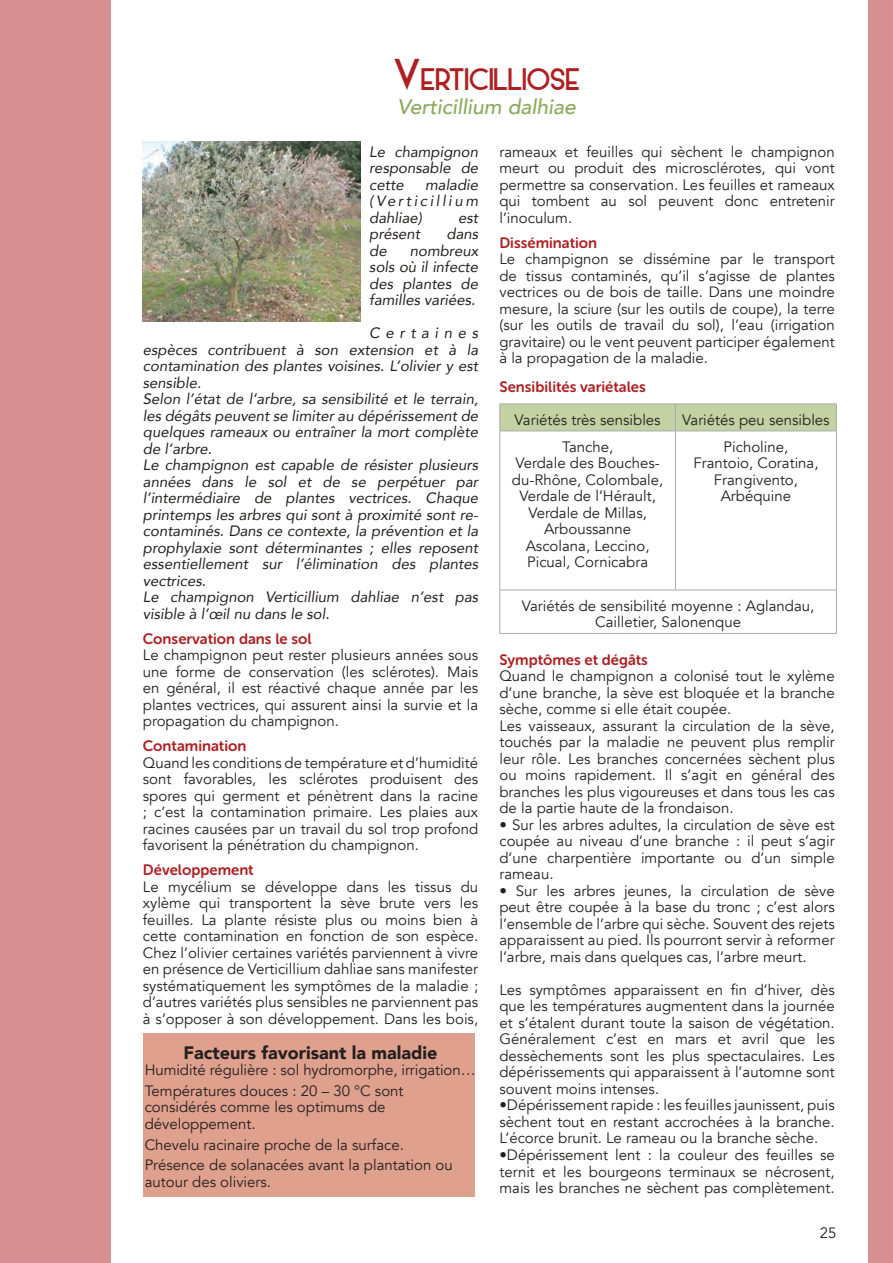
<style>
.page{position:relative;width:893px;height:1263px;background:#fff}
.page>*{position:absolute;margin:0;border:0;box-sizing:border-box;transform-origin:0 0}
.t1{font:27.3px "Alpaca Scarlett Demo";color:#af1f22}
.t2{font:italic 500 21px "Avenir";color:#8aaa5a}
.t3{font:900 18px "Avenir";color:#241f1f}
.t4{font:15px/16.5px "Avenir";color:#241f1f;text-align:justify}
.t5{font:italic 15px/16.5px "Avenir";color:#241f1f;text-align:justify}
.t6{font:15px "Museo Sans Rounded 700";color:#af1f22}
.s1{font-size:39px}
</style>
<div class="page">
<div style="left:0;top:0;width:111px;height:1263px;background:#d78f90"></div>
<div style="left:868px;top:0;width:25px;height:1263px;background:#d78f90"></div>
<div style="left:143px;top:1033px;width:332px;height:164px;background:#dfa08d"></div>
<svg style="left:499px;top:404px;width:338px;height:27px;background:#c1d0a3"></svg>
<hr style="left:499px;top:431px;width:176px;height:1px;background:#aaaaac">
<hr style="left:499px;top:431px;width:1px;height:159px;background:#aaaaac">
<hr style="left:675px;top:431px;width:162px;height:1px;background:#aaaaac">
<hr style="left:675px;top:431px;width:1px;height:159px;background:#aaaaac">
<hr style="left:836px;top:431px;width:1px;height:159px;background:#aaaaac">
<hr style="left:499px;top:590px;width:176px;height:1px;background:#aaaaac">
<hr style="left:499px;top:590px;width:1px;height:43px;background:#aaaaac">
<hr style="left:675px;top:590px;width:162px;height:1px;background:#aaaaac">
<hr style="left:836px;top:590px;width:1px;height:43px;background:#aaaaac">
<hr style="left:499px;top:633px;width:176px;height:1px;background:#aaaaac">
<hr style="left:675px;top:633px;width:162px;height:1px;background:#aaaaac">
<img style="left:143px;top:142px;width:218px;height:180px">
<h1 class="t1" style="left:394px;top:64px;width:188px"><span class="s1">V</span>ERTICILLIOSE</h1>
<h2 class="t2" style="left:398px;top:94px;width:180px">Verticillium dalhiae</h2>
<p class="t5" style="left:369px;top:143px;width:110px">Le champignon responsable de cette</p>
<p class="t5" style="left:369px;top:176px;width:110px;text-indent:56px">maladie (Verticillium dahliae)</p>
<p class="t5" style="left:458px;top:209px;width:22px">est</p>
<p class="t5" style="left:369px;top:226px;width:52px">présent</p>
<p class="t5" style="left:446px;top:226px;width:33px">dans</p>
<p class="t5" style="left:369px;top:242px;width:19px">de</p>
<p class="t5" style="left:369px;top:242px;width:110px;text-indent:40px">nombreux sols où il infecte des plantes de familles variées.</p>
<p class="t5" style="left:143px;top:325px;width:337px;text-align:left;text-indent:226px">Certaines espèces contribuent à son extension et à la contamination des plantes voisines. L’olivier y est sensible.<br>Selon l’état de l’arbre, sa sensibilité et le terrain, les dégâts peuvent se limiter au dépérissement de quelques rameaux ou entraîner la mort complète de l’arbre.<br>Le champignon est capable de résister plusieurs années dans le sol et de se perpétuer par l’intermédiaire de plantes vectrices. Chaque printemps les arbres qui sont à proximité sont re&shy;contaminés. Dans ce contexte, la prévention et la prophylaxie sont déterminantes ; elles reposent essentiellement sur l’élimination des plantes vectrices.<br>Le champignon Verticillium dahliae n’est pas visible à l’œil nu dans le sol.</p>
<p class="t6" style="left:143px;top:630px;width:170px">Conservation dans le sol</p>
<p class="t4" style="left:143px;top:647px;width:337px">Le champignon peut rester plusieurs années sous une forme de conservation (les sclérotes). Mais en général, il est réactivé chaque année par les plantes vectrices, qui assurent ainsi la survie et la propagation du champignon.</p>
<p class="t6" style="left:143px;top:738px;width:105px">Contamination</p>
<p class="t4" style="left:143px;top:754px;width:337px">Quand les conditions de température et d’humidité sont favorables, les sclérotes produisent des spores qui germent et pénètrent dans la racine ; c’est la contamination primaire. Les plaies aux racines causées par un travail du sol trop profond favorisent la pénétration du champignon.</p>
<p class="t6" style="left:143px;top:862px;width:112px">Développement</p>
<p class="t4" style="left:143px;top:878px;width:337px">Le mycélium se développe dans les tissus du xylème qui transportent la sève brute vers les feuilles. La plante résiste plus ou moins bien à cette contamination en fonction de son espèce.<br>Chez l’olivier certaines variétés parviennent à vivre en présence de Verticillium dahliae sans manifester systématiquement les symptômes de la maladie ; d’autres variétés plus sensibles ne parviennent pas à s’opposer à son développement. Dans les bois,</p>
<p class="t3" style="left:184px;top:1037px;width:255px">Facteurs favorisant la maladie</p>
<p class="t4" style="left:145px;top:1060px;width:333px;line-height:20.7px">Humidité régulière : sol hydromorphe, irrigation…<br>Températures douces : 20 – 30 °C sont</p>
<p class="t4" style="left:145px;top:1099px;width:242px">considérés comme les optimums de développement.</p>
<p class="t4" style="left:145px;top:1134px;width:310px;line-height:20.7px">Chevelu racinaire proche de la surface.<br>Présence de solanacées avant la plantation ou</p>
<p class="t4" style="left:145px;top:1174px;width:128px">autour des oliviers.</p>
<p class="t4" style="left:499px;top:143px;width:337px">rameaux et feuilles qui sèchent le champignon meurt ou produit des microsclérotes, qui vont permettre sa conservation. Les feuilles et rameaux qui tombent au sol peuvent donc entretenir l’inoculum.</p>
<p class="t6" style="left:499px;top:234px;width:99px">Dissémination</p>
<p class="t4" style="left:499px;top:251px;width:337px">Le champignon se dissémine par le transport de tissus contaminés, qu’il s’agisse de plantes vectrices ou de bois de taille. Dans une moindre mesure, la sciure (sur les outils de coupe), la terre (sur les outils de travail du sol), l’eau (irrigation gravitaire) ou le vent peuvent participer également à la propagation de la maladie.</p>
<p class="t6" style="left:499px;top:379px;width:148px">Sensibilités variétales</p>
<p class="t4" style="left:515px;top:412px;width:148px">Variétés très sensibles</p>
<p class="t4" style="left:682px;top:412px;width:149px">Variétés peu sensibles</p>
<p class="t4" style="left:512px;top:439px;width:153px;text-align:center">Tanche,<br>Verdale des Bouches&shy;du-Rhône, Colombale,<br>Verdale de l’Hérault,<br>Verdale de Millas,<br>Arboussanne<br>Ascolana, Leccino,<br>Picual, Cornicabra</p>
<p class="t4" style="left:693px;top:439px;width:127px;text-align:center">Picholine,<br>Frantoio, Coratina,<br>Frangivento,<br>Arbéquine</p>
<p class="t4" style="left:522px;top:598px;width:294px;text-align:center">Variétés de sensibilité moyenne : Aglandau,<br>Cailletier, Salonenque</p>
<p class="t6" style="left:499px;top:651px;width:150px">Symptômes et dégâts</p>
<p class="t4" style="left:499px;top:668px;width:337px;text-align:left">Quand le champignon a colonisé tout le xylème d’une branche, la sève est bloquée et la branche sèche, comme si elle était coupée.<br>Les vaisseaux, assurant la circulation de la sève, touchés par la maladie ne peuvent plus remplir leur rôle. Les branches concernées sèchent plus ou moins rapidement. Il s’agit en général des branches les plus vigoureuses et dans tous les cas de la partie haute de la frondaison.</p>
<p class="t4" style="left:499px;top:817px;width:337px">• Sur les arbres adultes, la circulation de sève est coupée au niveau d’une branche : il peut s’agir d’une charpentière importante ou d’un simple rameau.</p>
<p class="t4" style="left:499px;top:883px;width:337px">• Sur les arbres jeunes, la circulation de sève peut être coupée à la base du tronc ; c’est alors l’ensemble de l’arbre qui sèche. Souvent des rejets apparaissent au pied. Ils pourront servir à reformer l’arbre, mais dans quelques cas, l’arbre meurt.</p>
<p class="t4" style="left:499px;top:982px;width:337px">Les symptômes apparaissent en fin d’hiver, dès que les températures augmentent dans la journée et s’étalent durant toute la saison de végétation.<br>Généralement c’est en mars et avril que les dessèchements sont les plus spectaculaires. Les dépérissements qui apparaissent à l’automne sont souvent moins intenses.</p>
<p class="t4" style="left:499px;top:1097px;width:337px">•Dépérissement rapide : les feuilles jaunissent, puis sèchent tout en restant accrochées à la branche.<br>L’écorce brunit. Le rameau ou la branche sèche.</p>
<p class="t4" style="left:499px;top:1147px;width:337px">•Dépérissement lent : la couleur des feuilles se ternit et les bourgeons terminaux se nécrosent, mais les branches ne sèchent pas complètement.</p>
<p class="t4" style="left:820px;top:1225px;width:18px">25</p>
</div>
